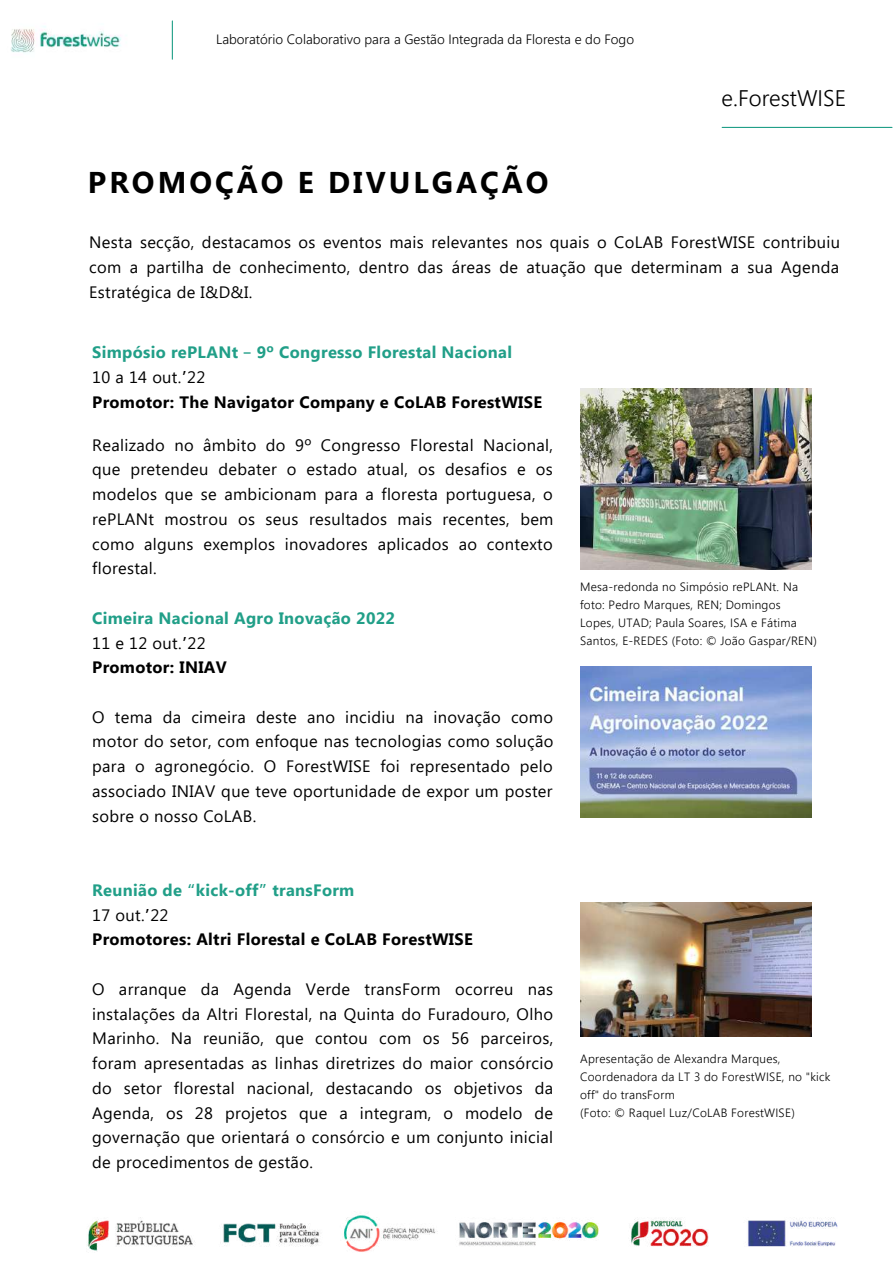
<style>
.page{position:relative;width:893px;height:1264px;background:#fff}
.page>*{position:absolute;margin:0;border:0;box-sizing:border-box;transform-origin:0 0}
.t1{font:700 30px "Segoe UI";letter-spacing:.1em;color:#000}
.t2{font:300 22.5px "Segoe UI";color:#000}
.t3{font:16.5px/24.8px "Segoe UI";letter-spacing:.02em;color:#000;text-align:justify}
.t4{font:700 16.5px/24.8px "Segoe UI";letter-spacing:.02em;color:#000}
.t5{font:700 16.5px/24.8px "Segoe UI";letter-spacing:.02em;color:#219f88}
.t6{font:300 13.5px "Segoe UI";color:#000}
.t7{font:300 12px/18px "Segoe UI";letter-spacing:.02em;color:#000}
.s1{color:#219f88}
.s2{font-family:"Noto Sans Gurmukhi";font-weight:400;color:#219f88}
.s3{font-weight:400}
.s4{font-family:"Noto Sans Gurmukhi";font-weight:400}
.s5{font-weight:400;color:#000}
.s6{font-family:"Noto Sans Gurmukhi";font-weight:400;color:#000}
.s7{color:#000}
</style>
<div class="page">
<img style="left:11px;top:26px;width:110px;height:27px">
<hr style="left:172px;top:21px;width:1px;height:38px;background:#219f88">
<img style="left:87px;top:1215px;width:750px;height:37px">
<hr style="left:722px;top:127px;width:169px;height:1px;background:#219f88">
<img style="left:580px;top:388px;width:231px;height:181px">
<img style="left:580px;top:666px;width:231px;height:151px">
<img style="left:580px;top:902px;width:231px;height:134px">
<p class="t6" style="left:216px;top:29px;width:419px">Laboratório Colaborativo para a Gestão Integrada da Floresta e do Fogo</p>
<h2 class="t2" style="left:721px;top:82px;width:126px">e.ForestWISE</h2>
<h1 class="t1" style="left:88px;top:160px;width:462px">PROMOÇÃO E DIVULGAÇÃO</h1>
<p class="t3" style="left:89px;top:229px;width:752px">Nesta secção, destacamos os eventos mais relevantes nos quais o CoLAB ForestWISE contribuiu com a partilha de conhecimento, dentro das áreas de atuação que determinam a sua Agenda Estratégica de I&amp;D&amp;I.</p>
<p class="t4" style="left:92px;top:339px;width:451px"><span class="s1">Simpósio rePLANt</span> <span class="s2">–</span> <span class="s1">9º Congresso Florestal Nacional<br></span><span class="s3">10 a 14 out.</span><span class="s4">’</span><span class="s3">22<br></span>Promotor: The Navigator Company e CoLAB ForestWISE</p>
<p class="t3" style="left:92px;top:431px;width:463px">Realizado no âmbito do 9º Congresso Florestal Nacional, que pretendeu debater o estado atual, os desafios e os modelos que se ambicionam para a floresta portuguesa, o rePLANt mostrou os seus resultados mais recentes, bem como alguns exemplos inovadores aplicados ao contexto florestal.</p>
<p class="t5" style="left:92px;top:604px;width:304px">Cimeira Nacional Agro Inovação 2022<br><span class="s5">11 e 12 out.</span><span class="s6">’</span><span class="s5">22<br></span><span class="s7">Promotor: INIAV</span></p>
<p class="t3" style="left:92px;top:703px;width:462px">O tema da cimeira deste ano incidiu na inovação como motor do setor, com enfoque nas tecnologias como solução para o agronegócio. O ForestWISE foi representado pelo associado INIAV que teve oportunidade de expor um poster sobre o nosso CoLAB.</p>
<p class="t4" style="left:92px;top:876px;width:382px"><span class="s1">Reunião de</span> <span class="s2">“</span><span class="s1">kick-off</span><span class="s2">”</span> <span class="s1">transForm<br></span><span class="s3">17 out.</span><span class="s4">’</span><span class="s3">22<br></span>Promotores: Altri Florestal e CoLAB ForestWISE</p>
<p class="t3" style="left:92px;top:975px;width:463px">O arranque da Agenda Verde transForm ocorreu nas instalações da Altri Florestal, na Quinta do Furadouro, Olho Marinho. Na reunião, que contou com os 56 parceiros, foram apresentadas as linhas diretrizes do maior consórcio do setor florestal nacional, destacando os objetivos da Agenda, os 28 projetos que a integram, o modelo de governação que orientará o consórcio e um conjunto inicial de procedimentos de gestão.</p>
<p class="t7" style="left:580px;top:577px;width:238px">Mesa-redonda no Simpósio rePLANt. Na foto: Pedro Marques, REN; Domingos Lopes, UTAD; Paula Soares, ISA e Fátima Santos, E-REDES (Foto: © João Gaspar/REN)</p>
<p class="t7" style="left:580px;top:1049px;width:252px">Apresentação de Alexandra Marques, Coordenadora da LT 3 do ForestWISE, no "kick off" do transForm<br>(Foto: © Raquel Luz/CoLAB ForestWISE)</p>
</div>
